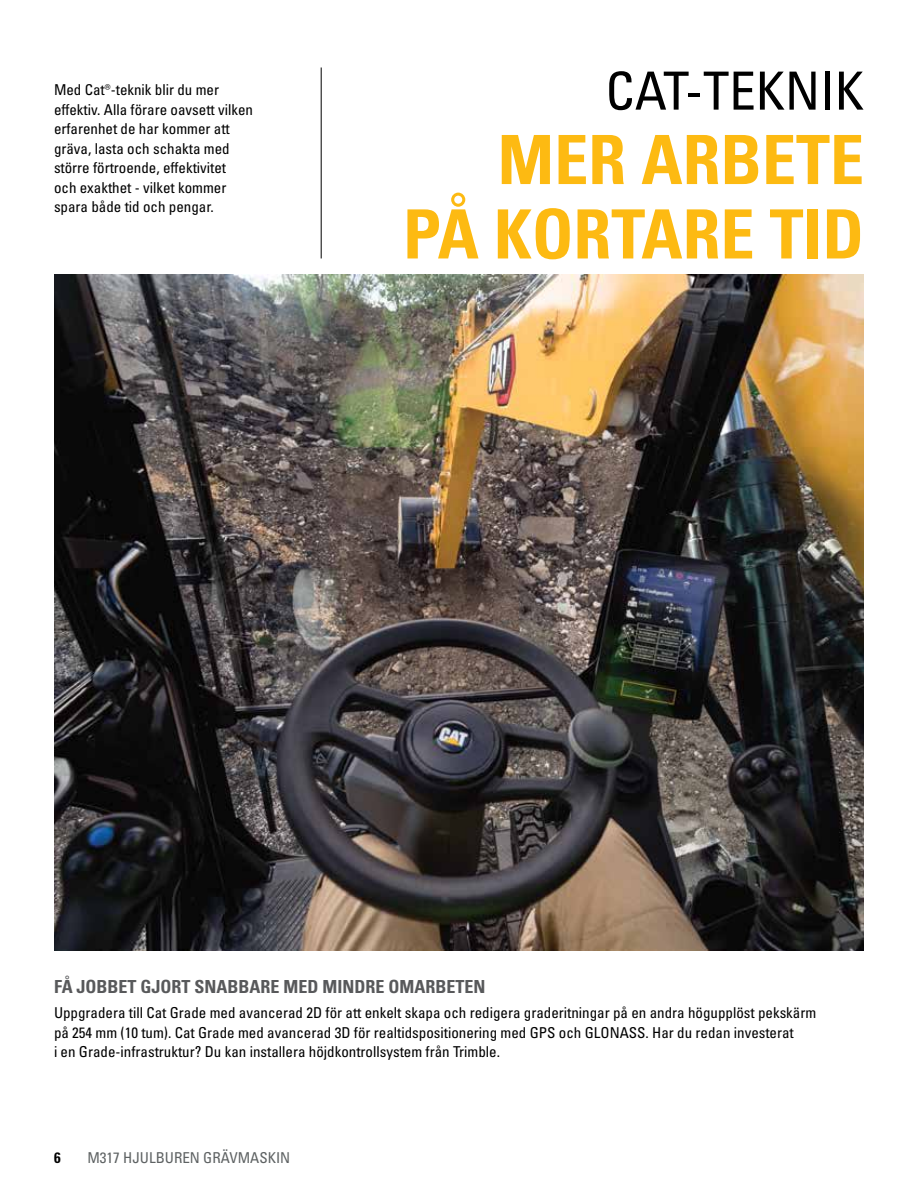
<style>
.page{position:relative;width:918px;height:1188px;background:#fff}
.page>*{position:absolute;margin:0;border:0;box-sizing:border-box;transform-origin:0 0}
.Subhead_large_yellow{font:67.95px/74.4px "Univers LTCYR 67 Bold Cond";color:#fdba12;text-align:right}
.Headline_large_black{font:condensed 52.65px "Univers LTCYR 57";color:#000}
.Subhead_small_gray{font:18px "Univers LTCYR 67 Bold Cond";color:#58595b}
.Body_copy{font:condensed 15px/19.5px "Univers LTCYR 57";color:#000}
.t1{font:condensed 15px "Univers LTCYR 57";color:#5e6263}
.t2{font:15px "Univers LTCYR 67 Bold Cond";color:#000}
</style>
<div class="page">
<hr style="left:321px;top:68px;width:1px;height:190px;background:#000">
<img style="left:54px;top:274px;width:810px;height:676px">
<p class="Body_copy" style="left:54px;top:80px;width:201px">Med Cat®-teknik blir du mer effektiv. Alla förare oavsett vilken erfarenhet de har kommer att gräva, lasta och schakta med större förtroende, effektivitet<br>och exakthet - vilket kommer spara både tid och pengar.</p>
<p class="Headline_large_black" style="left:605px;top:58px;width:260px">CAT-TEKNIK</p>
<p class="Subhead_large_yellow" style="left:403px;top:122px;width:462px">MER ARBETE<br>PÅ KORTARE TID</p>
<p class="Subhead_small_gray" style="left:54px;top:975px;width:433px">FÅ JOBBET GJORT SNABBARE MED MINDRE OMARBETEN</p>
<p class="Body_copy" style="left:54px;top:1003px;width:764px">Uppgradera till Cat Grade med avancerad 2D för att enkelt skapa och redigera graderitningar på en andra högupplöst pekskärm på 254 mm (10 tum). Cat Grade med avancerad 3D för realtidspositionering med GPS och GLONASS. Har du redan investerat<br>i en Grade-infrastruktur? Du kan installera höjdkontrollsystem från Trimble.</p>
<p class="t2" style="left:54px;top:1148px;width:8px">6</p>
<p class="t1" style="left:87px;top:1148px;width:204px">M317 HJULBUREN GRÄVMASKIN</p>
</div>
